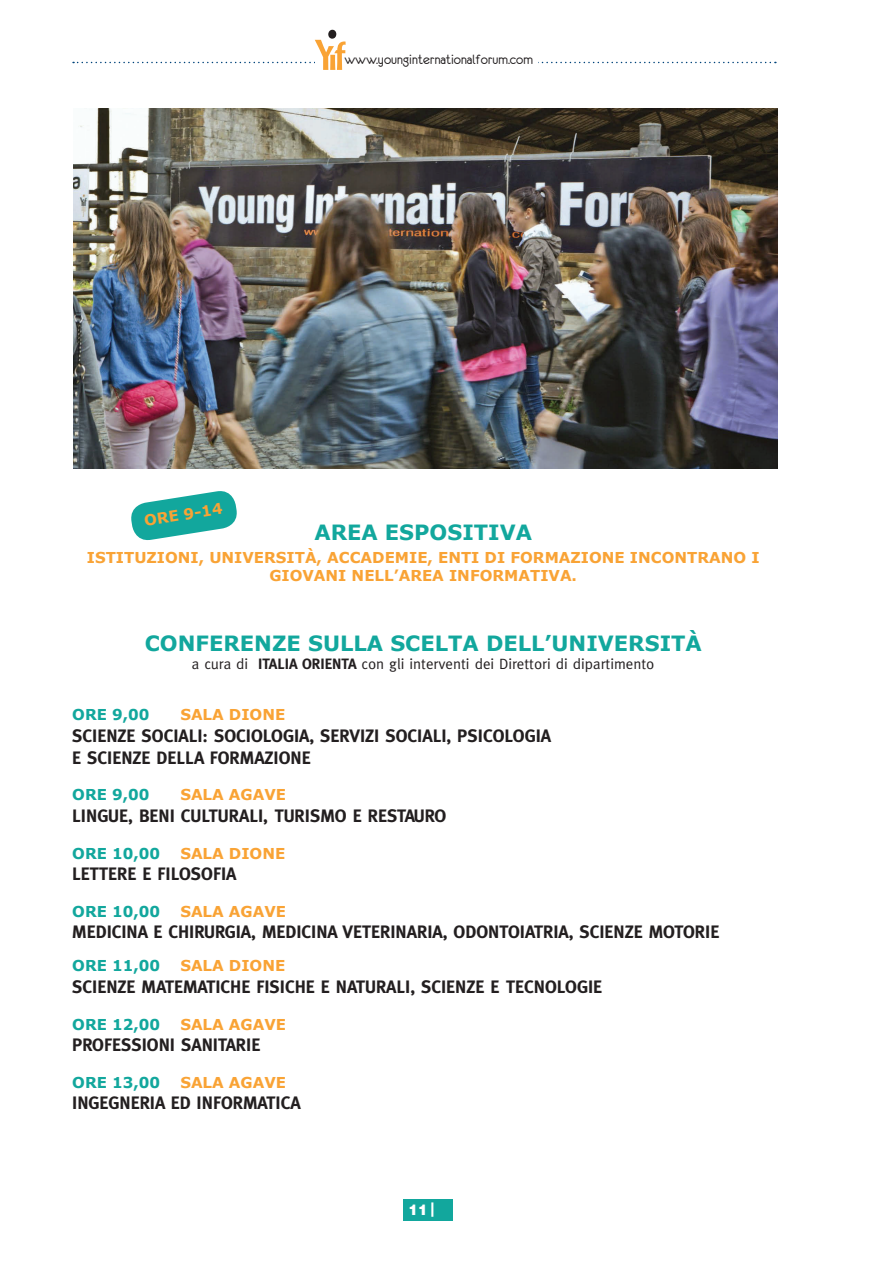
<style>
.page{position:relative;width:872px;height:1263px;background:#fff}
.page>*{position:absolute;margin:0;border:0;box-sizing:border-box;transform-origin:0 0}
.t1{font:700 21px "Verdana";color:#12a79d}
.t2{font:700 18px "Meta";color:#231f20}
.t3{font:700 15px/18px "Verdana";color:#f9a335;text-align:center}
.t4{font:15px "Meta";color:#231f20}
.t5{font:700 15px "Verdana";color:#12a79d}
.t6{font:15px "Eurofurenceregular";letter-spacing:-.01em;color:#231f20}
.t7{font:900 14.55px "Helvetica";color:#fff}
.s1{font-weight:700}
</style>
<div class="page">
<div style="left:403px;top:1199px;width:49px;height:22px;background:#12a79d"></div>
<svg style="left:431px;top:1202px;width:2px;height:15px"></svg>
<div style="left:328px;top:30px;width:8px;height:9px;background:#231f20;border-radius:50%"></div>
<svg style="left:73px;top:40px;width:703px;height:30px"></svg>
<img style="left:74px;top:108px;width:703px;height:360px">
<svg style="left:131px;top:491px;width:106px;height:50px"></svg>
<p class="t6" style="left:344px;top:52px;width:190px">www.younginternationalforum.com</p>
<p class="t3" style="left:143px;top:511px;width:81px;rotate:-9deg">ORE 9-14</p>
<p class="t1" style="left:314px;top:518px;width:219px">AREA ESPOSITIVA</p>
<p class="t3" style="left:87px;top:548px;width:674px">ISTITUZIONI, UNIVERSITÀ, ACCADEMIE, ENTI DI FORMAZIONE INCONTRANO I<br>GIOVANI NELL’AREA INFORMATIVA.</p>
<p class="t1" style="left:145px;top:628px;width:558px">CONFERENZE SULLA SCELTA DELL’UNIVERSITÀ</p>
<p class="t4" style="left:192px;top:655px;width:464px">a cura di <span class="s1">ITALIA ORIENTA</span> con gli interventi dei Direttori di dipartimento</p>
<p class="t5" style="left:72px;top:704px;width:79px">ORE 9,00</p>
<p class="t3" style="left:180px;top:706px;width:106px">SALA DIONE</p>
<p class="t2" style="left:72px;top:725px;width:480px">SCIENZE SOCIALI: SOCIOLOGIA, SERVIZI SOCIALI, PSICOLOGIA</p>
<p class="t2" style="left:72px;top:747px;width:240px">E SCIENZE DELLA FORMAZIONE</p>
<p class="t5" style="left:72px;top:784px;width:79px">ORE 9,00</p>
<p class="t3" style="left:180px;top:785px;width:107px">SALA AGAVE</p>
<p class="t2" style="left:72px;top:805px;width:375px">LINGUE, BENI CULTURALI, TURISMO E RESTAURO</p>
<p class="t5" style="left:72px;top:842px;width:89px">ORE 10,00</p>
<p class="t3" style="left:180px;top:844px;width:106px">SALA DIONE</p>
<p class="t2" style="left:72px;top:863px;width:166px">LETTERE E FILOSOFIA</p>
<p class="t5" style="left:72px;top:901px;width:89px">ORE 10,00</p>
<p class="t3" style="left:180px;top:902px;width:107px">SALA AGAVE</p>
<p class="t2" style="left:72px;top:922px;width:648px">MEDICINA E CHIRURGIA, MEDICINA VETERINARIA, ODONTOIATRIA, SCIENZE MOTORIE</p>
<p class="t5" style="left:72px;top:955px;width:89px">ORE 11,00</p>
<p class="t3" style="left:180px;top:956px;width:106px">SALA DIONE</p>
<p class="t2" style="left:72px;top:976px;width:531px">SCIENZE MATEMATICHE FISICHE E NATURALI, SCIENZE E TECNOLOGIE</p>
<p class="t5" style="left:72px;top:1013px;width:89px">ORE 12,00</p>
<p class="t3" style="left:180px;top:1015px;width:107px">SALA AGAVE</p>
<p class="t2" style="left:72px;top:1034px;width:190px">PROFESSIONI SANITARIE</p>
<p class="t5" style="left:72px;top:1072px;width:89px">ORE 13,00</p>
<p class="t3" style="left:180px;top:1073px;width:107px">SALA AGAVE</p>
<p class="t2" style="left:72px;top:1093px;width:230px">INGEGNERIA ED INFORMATICA</p>
<p class="t7" style="left:408px;top:1200px;width:21px">11</p>
</div>
